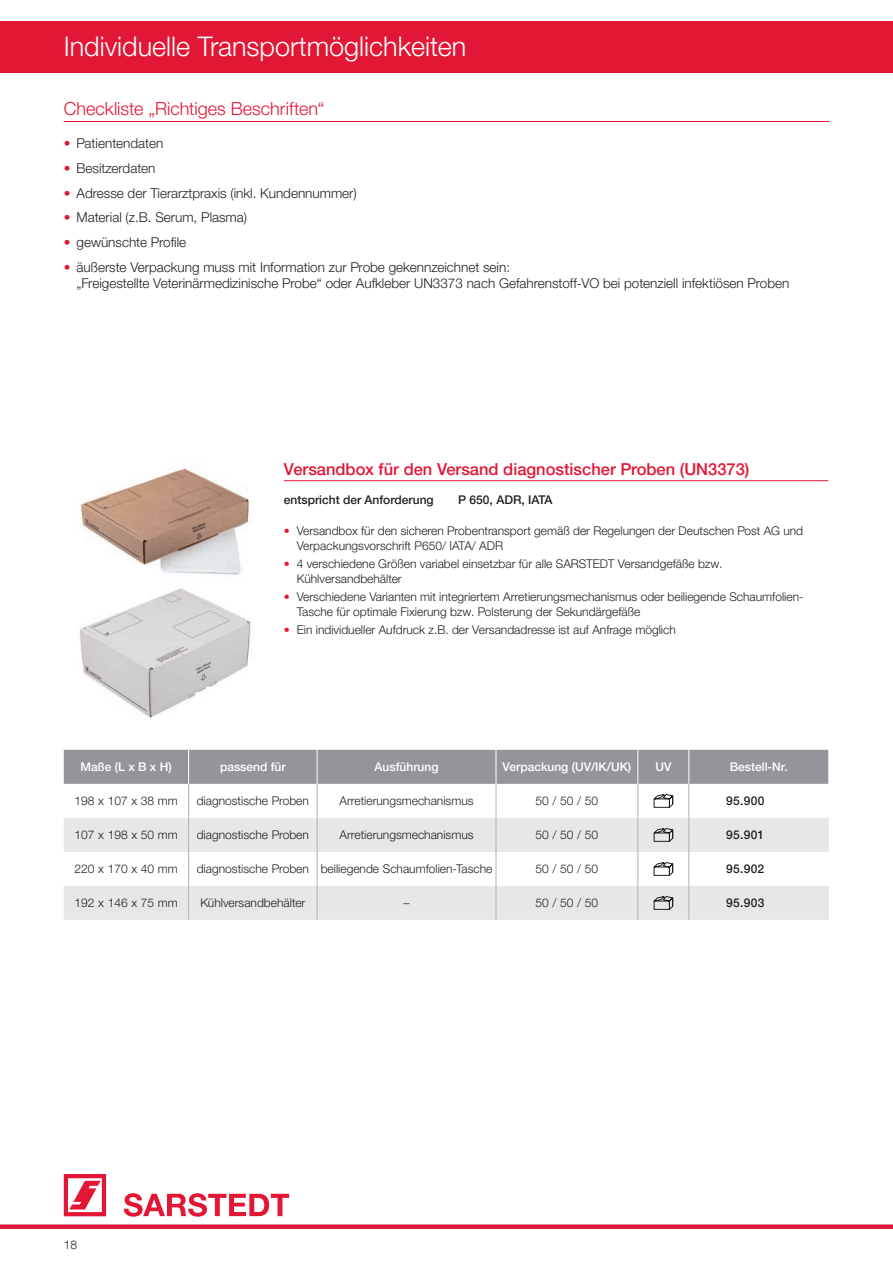
<style>
.page{position:relative;width:893px;height:1263px;background:#fff}
.page>*{position:absolute;margin:0;border:0;box-sizing:border-box;transform-origin:0 0}
.t1{font:300 27px "Helvetica Neue LTW1 G";color:#fff}
.t2{font:300 18px "Helvetica Neue LTW1 G";color:#e21736}
.t3{font:500 16.5px "Helvetica Neue LTW1 G";color:#e21736}
.t4{font:300 13.5px/16.2px "Helvetica Neue LTW1 G";color:#231f20}
.t5{font:300 12px/14.4px "Helvetica Neue LTW1 G";color:#231f20}
.t6{font:500 12px "Helvetica Neue LTW1 G";color:#fff}
.t7{font:500 12px "Helvetica Neue LTW1 G";color:#231f20}
.s1{color:#e21736}
</style>
<div class="page">
<div style="left:0;top:1224px;width:893px;height:5px;background:#e21736"></div>
<div style="left:0;top:21px;width:893px;height:51px;background:#e21736"></div>
<svg style="left:64px;top:1174px;width:42px;height:42px"></svg>
<svg style="left:124px;top:1193px;width:165px;height:24px"></svg>
<hr style="left:284px;top:480px;width:544px;height:1px;background:#e21736">
<img style="left:79px;top:468px;width:172px;height:250px">
<div style="left:64px;top:750px;width:764px;height:34px;background:#939598"></div>
<svg style="left:64px;top:818px;width:765px;height:102px;fill:#e6e7e9"></svg>
<hr style="left:188px;top:750px;width:1px;height:34px;background:#fff">
<hr style="left:317px;top:750px;width:1px;height:34px;background:#fff">
<hr style="left:496px;top:750px;width:1px;height:34px;background:#fff">
<hr style="left:637px;top:750px;width:1px;height:34px;background:#fff">
<hr style="left:688px;top:750px;width:1px;height:34px;background:#fff">
<hr style="left:188px;top:784px;width:1px;height:34px;background:#aeb3b5">
<hr style="left:317px;top:784px;width:1px;height:34px;background:#aeb3b5">
<hr style="left:496px;top:784px;width:1px;height:34px;background:#aeb3b5">
<hr style="left:637px;top:784px;width:1px;height:34px;background:#aeb3b5">
<hr style="left:688px;top:784px;width:1px;height:34px;background:#aeb3b5">
<hr style="left:188px;top:818px;width:1px;height:34px;background:#aeb3b5">
<hr style="left:317px;top:818px;width:1px;height:34px;background:#aeb3b5">
<hr style="left:496px;top:818px;width:1px;height:34px;background:#aeb3b5">
<hr style="left:637px;top:818px;width:1px;height:34px;background:#aeb3b5">
<hr style="left:688px;top:818px;width:1px;height:34px;background:#aeb3b5">
<hr style="left:188px;top:852px;width:1px;height:34px;background:#aeb3b5">
<hr style="left:317px;top:852px;width:1px;height:34px;background:#aeb3b5">
<hr style="left:496px;top:852px;width:1px;height:34px;background:#aeb3b5">
<hr style="left:637px;top:852px;width:1px;height:34px;background:#aeb3b5">
<hr style="left:688px;top:852px;width:1px;height:34px;background:#aeb3b5">
<hr style="left:188px;top:886px;width:1px;height:34px;background:#aeb3b5">
<hr style="left:317px;top:886px;width:1px;height:34px;background:#aeb3b5">
<hr style="left:496px;top:886px;width:1px;height:34px;background:#aeb3b5">
<hr style="left:637px;top:886px;width:1px;height:34px;background:#aeb3b5">
<hr style="left:688px;top:886px;width:1px;height:34px;background:#aeb3b5">
<svg style="left:653px;top:794px;width:20px;height:14px"></svg>
<svg style="left:653px;top:828px;width:20px;height:14px"></svg>
<svg style="left:653px;top:862px;width:20px;height:14px"></svg>
<svg style="left:653px;top:896px;width:20px;height:14px"></svg>
<hr style="left:64px;top:121px;width:765px;height:1px;background:#e21736">
<h1 class="t1" style="left:64px;top:30px;width:404px">Individuelle Transportmöglichkeiten</h1>
<h2 class="t2" style="left:64px;top:97px;width:262px">Checkliste „Richtiges Beschriften“</h2>
<p class="t4" style="left:64px;top:135px;width:101px"><span class="s1">•</span> Patientendaten</p>
<p class="t4" style="left:64px;top:160px;width:93px"><span class="s1">•</span> Besitzerdaten</p>
<p class="t4" style="left:64px;top:185px;width:295px"><span class="s1">•</span> Adresse der Tierarztpraxis (inkl. Kundennummer)</p>
<p class="t4" style="left:64px;top:209px;width:185px"><span class="s1">•</span> Material (z.B. Serum, Plasma)</p>
<p class="t4" style="left:64px;top:234px;width:124px"><span class="s1">•</span> gewünschte Profile</p>
<p class="t4" style="left:77px;top:259px;width:714px;text-indent:-13px"><span class="s1">•</span> äußerste Verpackung muss mit Information zur Probe gekennzeichnet sein:<br>„Freigestellte Veterinärmedizinische Probe“ oder Aufkleber UN3373 nach Gefahrenstoff-VO bei potenziell infektiösen Proben</p>
<h3 class="t3" style="left:284px;top:459px;width:467px">Versandbox für den Versand diagnostischer Proben (UN3373)</h3>
<p class="t7" style="left:284px;top:492px;width:151px">entspricht der Anforderung</p>
<p class="t7" style="left:458px;top:492px;width:96px">P 650, ADR, IATA</p>
<p class="t5" style="left:297px;top:524px;width:508px;text-indent:-13px"><span class="s1">•</span> Versandbox für den sicheren Probentransport gemäß der Regelungen der Deutschen Post AG und<br>Verpackungsvorschrift P650/ IATA/ ADR</p>
<p class="t5" style="left:297px;top:557px;width:427px;text-indent:-13px"><span class="s1">•</span> 4 verschiedene Größen variabel einsetzbar für alle SARSTEDT Versandgefäße bzw.<br>Kühlversandbehälter</p>
<p class="t5" style="left:297px;top:590px;width:508px;text-indent:-13px"><span class="s1">•</span> Verschiedene Varianten mit integriertem Arretierungsmechanismus oder beiliegende Schaumfolien-<br>Tasche für optimale Fixierung bzw. Polsterung der Sekundärgefäße</p>
<p class="t5" style="left:284px;top:623px;width:393px"><span class="s1">•</span> Ein individueller Aufdruck z.B. der Versandadresse ist auf Anfrage möglich</p>
<p class="t6" style="left:81px;top:760px;width:93px">Maße (L x B x H)</p>
<p class="t6" style="left:220px;top:760px;width:67px">passend für</p>
<p class="t6" style="left:375px;top:760px;width:65px">Ausführung</p>
<p class="t6" style="left:503px;top:760px;width:130px">Verpackung (UV/IK/UK)</p>
<p class="t6" style="left:655px;top:760px;width:17px">UV</p>
<p class="t6" style="left:730px;top:760px;width:59px">Bestell-Nr.</p>
<p class="t5" style="left:75px;top:794px;width:105px">198 x 107 x 38 mm</p>
<p class="t5" style="left:197px;top:794px;width:114px">diagnostische Proben</p>
<p class="t5" style="left:339px;top:794px;width:136px">Arretierungsmechanismus</p>
<p class="t5" style="left:536px;top:794px;width:64px">50 / 50 / 50</p>
<p class="t7" style="left:726px;top:794px;width:40px">95.900</p>
<p class="t5" style="left:75px;top:828px;width:105px">107 x 198 x 50 mm</p>
<p class="t5" style="left:197px;top:828px;width:114px">diagnostische Proben</p>
<p class="t5" style="left:339px;top:828px;width:136px">Arretierungsmechanismus</p>
<p class="t5" style="left:536px;top:828px;width:64px">50 / 50 / 50</p>
<p class="t7" style="left:726px;top:828px;width:39px">95.901</p>
<p class="t5" style="left:75px;top:862px;width:105px">220 x 170 x 40 mm</p>
<p class="t5" style="left:197px;top:862px;width:297px">diagnostische Proben beiliegende Schaumfolien-Tasche</p>
<p class="t5" style="left:536px;top:862px;width:64px">50 / 50 / 50</p>
<p class="t7" style="left:726px;top:862px;width:39px">95.902</p>
<p class="t5" style="left:75px;top:896px;width:105px">192 x 146 x 75 mm</p>
<p class="t5" style="left:200px;top:896px;width:107px">Kühlversandbehälter</p>
<p class="t5" style="left:404px;top:896px;width:7px">–</p>
<p class="t5" style="left:536px;top:896px;width:64px">50 / 50 / 50</p>
<p class="t7" style="left:726px;top:896px;width:40px">95.903</p>
<p class="t5" style="left:64px;top:1238px;width:15px">18</p>
</div>
